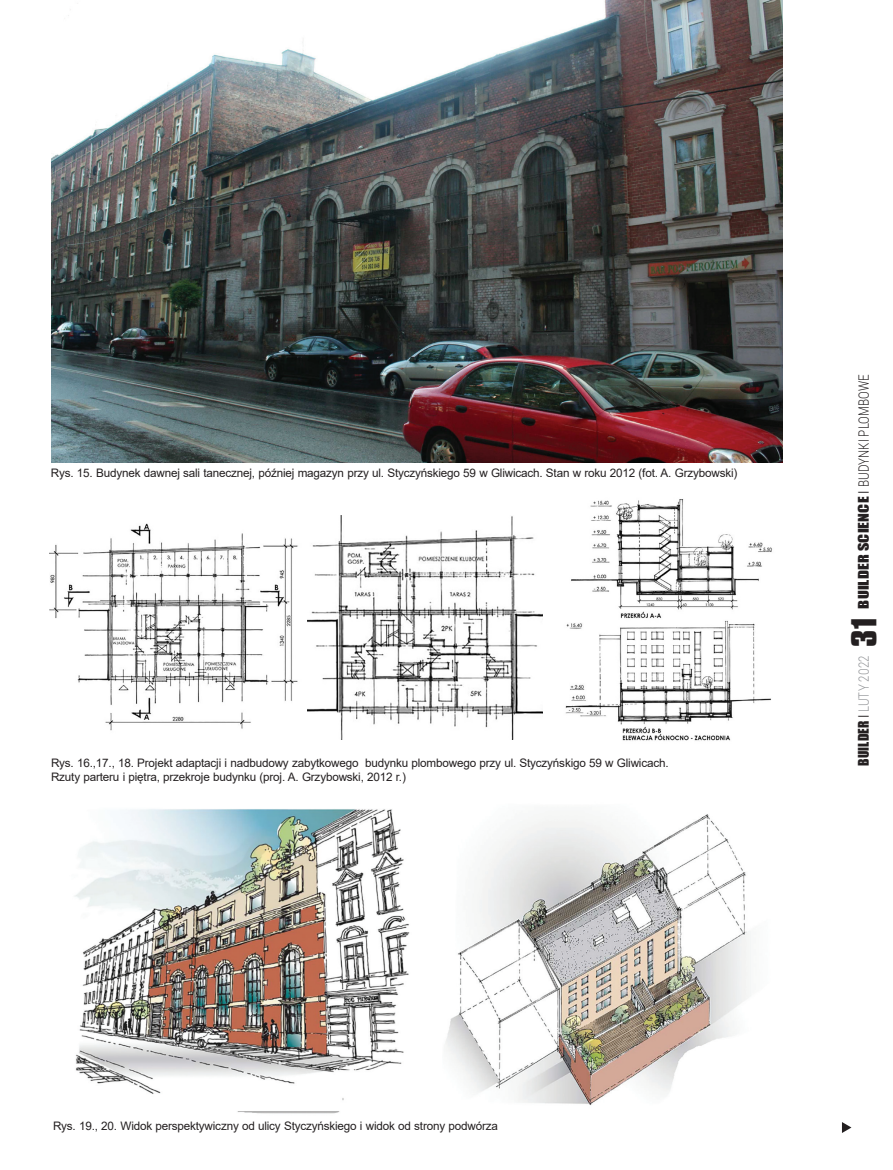
<style>
.page{position:relative;width:893px;height:1170px;background:#fff}
.page>*{position:absolute;margin:0;border:0;box-sizing:border-box;transform-origin:0 0}
.t1{font:300 14.25px "Roboto";letter-spacing:.005em;color:#231f20;scale:.8 1}
.t2{font:300 14.25px "Roboto";letter-spacing:.015em;color:#939598;scale:.8 1}
.Fot_podpis{font:11.7px/13.5px "Arial";letter-spacing:-.015em;color:#231f20}
.s1{font-family:"Impact";font-weight:400;font-size:13.5px}
.s2{font-family:"Swis 721 Lt PL";font-weight:400;font-size:13.5px}
.s3{font-family:"Impact";font-weight:400;font-size:13.5px;color:#231f20}
.s4{font-family:"Swis 721 Lt PL";font-weight:400;font-size:13.5px;color:#231f20}
.s5{font-family:"Compacta PL";font-weight:700;font-size:30px;color:#231f20}
</style>
<div class="page">
<svg style="left:842px;top:1122px;width:9px;height:10px"></svg>
<img style="left:51px;top:0;width:731px;height:462px">
<img style="left:50px;top:523px;width:248px;height:208px">
<img style="left:307px;top:515px;width:236px;height:225px">
<img style="left:565px;top:499px;width:207px;height:242px">
<img style="left:75px;top:809px;width:335px;height:305px">
<img style="left:445px;top:814px;width:306px;height:292px">
<p class="Fot_podpis" style="left:51px;top:466px;width:688px">Rys. 15. Budynek dawnej sali tanecznej, później magazyn przy ul. Styczyńskiego 59 w Gliwicach. Stan w roku 2012 (fot. A. Grzybowski)</p>
<p class="Fot_podpis" style="left:51px;top:756px;width:619px">Rys. 16.,17., 18. Projekt adaptacji i nadbudowy zabytkowego budynku plombowego przy ul. Styczyńskigo 59 w Gliwicach.<br>Rzuty parteru i piętra, przekroje budynku (proj. A. Grzybowski, 2012 r.)</p>
<p class="t1" style="left:854px;top:608px;width:294px;rotate:-90deg"><span class="s1">BUILDER SCIENCE</span> <span class="s2">I</span> BUDYNKI PLOMBOWE</p>
<p class="t2" style="left:854px;top:765px;width:187px;rotate:-90deg"><span class="s3">BUILDER</span> <span class="s4">I</span> LUTY 2022 <span class="s5">31</span></p>
<p class="Fot_podpis" style="left:53px;top:1119px;width:446px">Rys. 19., 20. Widok perspektywiczny od ulicy Styczyńskiego i widok od strony podwórza</p>
</div>
